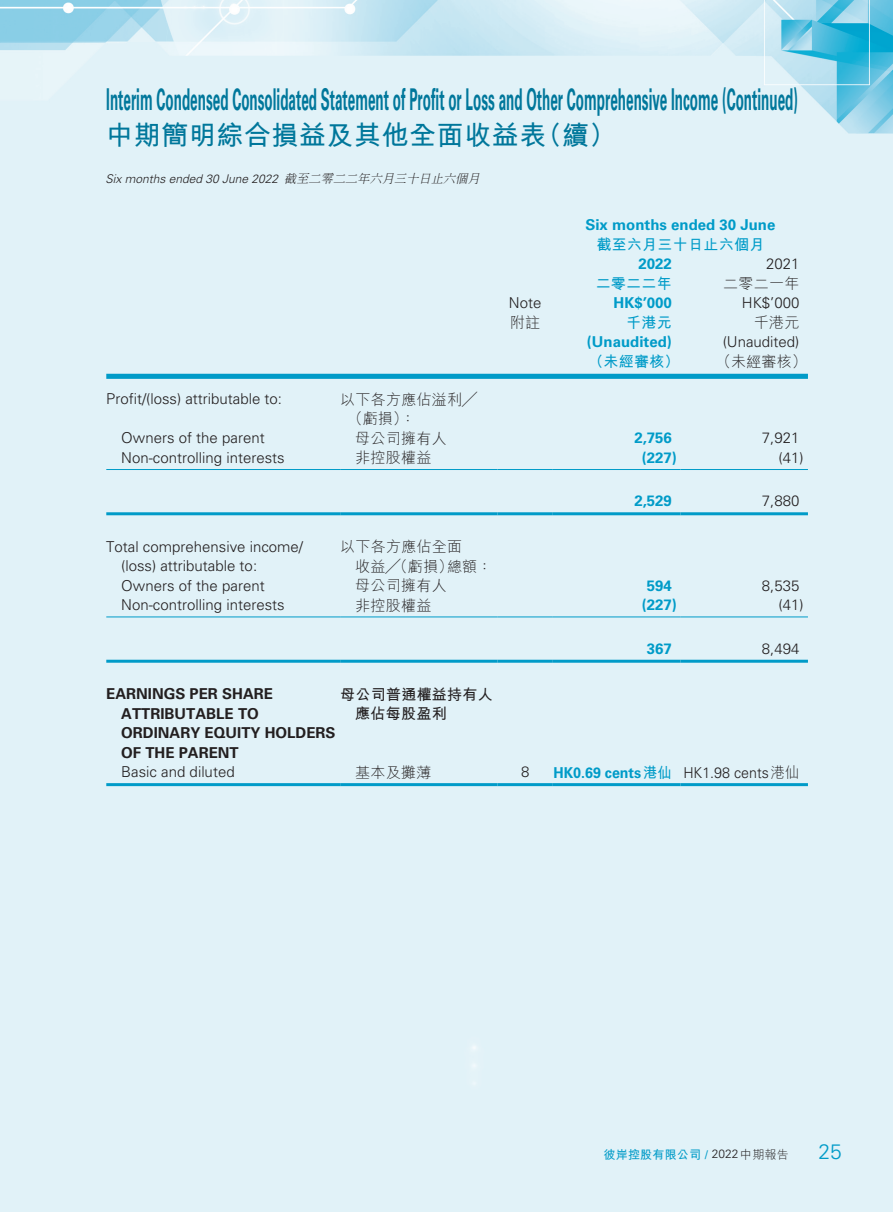
<style>
.page{position:relative;width:893px;height:1212px;background:#e1f2f8}
.page>*{position:absolute;margin:0;border:0;box-sizing:border-box;transform-origin:0 0}
.t1{font:700 30px "Univers LT Std";color:#00779b;scale:.45 1}
.t2{font:700 27px "M Hei HK";letter-spacing:.02em;color:#00779b}
.t3{font:300 21px "Univers LT Std";color:#009bc8}
._50_Table_txt{font:300 15px "Univers LT Std";color:#231f20}
._50_Table_txt-2{font:300 15px "M Hei HK";letter-spacing:.02em;color:#231f20}
._50_Table_txt-3{font:700 15px "Univers LT Std";color:#009bc8}
._50_Table_txt-4{font:700 15px "Univers LT Std";color:#231f20}
._50_Table_txt-5{font:700 15px "M Hei HK";letter-spacing:.02em;color:#009bc8}
._50_Table_txt-6{font:700 15px "M Hei HK";letter-spacing:.02em;color:#231f20}
._50_Table_txt-7{font:700 15px "Univers LT Std";color:#009bc8;scale:.95 1}
._50_Table_txt-8{font:300 15px "Univers LT Std";color:#231f20;scale:.95 1}
.t4{font:italic 300 12px "Univers LT Std";color:#231f20}
.t5{font:700 12px "M Hei HK";letter-spacing:.02em;color:#009bc8}
.s1{font-family:"Adobe Ming Std"}
.s2{font-family:"M Hei HK"}
.s3{font-family:"Univers LT Std";font-weight:300;color:#231f20}
.s4{font-weight:300;color:#231f20}
</style>
<div class="page">
<svg style="left:106px;top:374px;width:702px;height:5px;background:#069dc9"></svg>
<hr style="left:106px;top:469px;width:234px;height:1px;background:#009bc8">
<hr style="left:340px;top:469px;width:157px;height:1px;background:#009bc8">
<hr style="left:497px;top:469px;width:56px;height:1px;background:#009bc8">
<hr style="left:553px;top:469px;width:127px;height:1px;background:#009bc8">
<hr style="left:680px;top:469px;width:128px;height:1px;background:#009bc8">
<hr style="left:106px;top:512px;width:234px;height:3px;background:#009bc8">
<hr style="left:340px;top:512px;width:157px;height:3px;background:#009bc8">
<hr style="left:497px;top:512px;width:56px;height:3px;background:#009bc8">
<hr style="left:553px;top:512px;width:127px;height:3px;background:#009bc8">
<hr style="left:680px;top:512px;width:128px;height:3px;background:#009bc8">
<hr style="left:106px;top:616px;width:234px;height:1px;background:#009bc8">
<hr style="left:340px;top:616px;width:157px;height:1px;background:#009bc8">
<hr style="left:497px;top:616px;width:56px;height:1px;background:#009bc8">
<hr style="left:553px;top:616px;width:127px;height:1px;background:#009bc8">
<hr style="left:680px;top:616px;width:128px;height:1px;background:#009bc8">
<hr style="left:106px;top:660px;width:234px;height:3px;background:#009bc8">
<hr style="left:340px;top:660px;width:157px;height:3px;background:#009bc8">
<hr style="left:497px;top:660px;width:56px;height:3px;background:#009bc8">
<hr style="left:553px;top:660px;width:127px;height:3px;background:#009bc8">
<hr style="left:680px;top:660px;width:128px;height:3px;background:#009bc8">
<hr style="left:106px;top:783px;width:234px;height:3px;background:#009bc8">
<hr style="left:340px;top:783px;width:157px;height:3px;background:#009bc8">
<hr style="left:497px;top:783px;width:56px;height:3px;background:#009bc8">
<hr style="left:553px;top:783px;width:127px;height:3px;background:#009bc8">
<hr style="left:680px;top:783px;width:128px;height:3px;background:#009bc8">
<p class="t1" style="left:106px;top:82px;width:1538px">Interim Condensed Consolidated Statement of Profit or Loss and Other Comprehensive Income (Continued)</p>
<p class="t2" style="left:106px;top:116px;width:511px">中期簡明綜合損益及其他全面收益表（續）</p>
<p class="t4" style="left:105px;top:171px;width:378px">Six months ended 30 June 2022 <span class="s1">截至二零二二年六月三十日止六個月</span></p>
<p class="_50_Table_txt-3" style="left:585px;top:215px;width:192px">Six months ended 30 June</p>
<p class="_50_Table_txt-5" style="left:596px;top:233px;width:170px">截至六月三十日止六個月</p>
<p class="_50_Table_txt-3" style="left:638px;top:254px;width:35px">2022</p>
<p class="_50_Table_txt" style="left:766px;top:254px;width:35px">2021</p>
<p class="_50_Table_txt-5" style="left:596px;top:272px;width:78px">二零二二年</p>
<p class="_50_Table_txt-2" style="left:723px;top:276px;width:78px">二零二一年</p>
<p class="_50_Table_txt" style="left:509px;top:293px;width:34px">Note</p>
<p class="_50_Table_txt-3" style="left:613px;top:293px;width:60px">HK$’000</p>
<p class="_50_Table_txt" style="left:742px;top:293px;width:59px">HK$’000</p>
<p class="_50_Table_txt-2" style="left:510px;top:315px;width:32px">附註</p>
<p class="_50_Table_txt-5" style="left:626px;top:311px;width:47px">千港元</p>
<p class="_50_Table_txt-2" style="left:754px;top:315px;width:47px">千港元</p>
<p class="_50_Table_txt-3" style="left:587px;top:332px;width:87px">(Unaudited)</p>
<p class="_50_Table_txt" style="left:723px;top:332px;width:78px">(Unaudited)</p>
<p class="_50_Table_txt-5" style="left:588px;top:350px;width:92px">（未經審核）</p>
<p class="_50_Table_txt-2" style="left:716px;top:354px;width:92px">（未經審核）</p>
<p class="_50_Table_txt" style="left:106px;top:390px;width:177px">Profit/(loss) attributable to:</p>
<p class="_50_Table_txt-2" style="left:340px;top:392px;width:139px">以下各方應佔溢利╱</p>
<p class="_50_Table_txt-2" style="left:348px;top:411px;width:69px">（虧損）：</p>
<p class="_50_Table_txt" style="left:121px;top:429px;width:145px">Owners of the parent</p>
<p class="_50_Table_txt-2" style="left:355px;top:431px;width:93px">母公司擁有人</p>
<p class="_50_Table_txt-3" style="left:634px;top:429px;width:39px">2,756</p>
<p class="_50_Table_txt" style="left:762px;top:429px;width:39px">7,921</p>
<p class="_50_Table_txt" style="left:121px;top:448px;width:165px">Non-controlling interests</p>
<p class="_50_Table_txt-2" style="left:355px;top:450px;width:78px">非控股權益</p>
<p class="_50_Table_txt-3" style="left:642px;top:449px;width:37px">(227)</p>
<p class="_50_Table_txt" style="left:779px;top:448px;width:27px">(41)</p>
<p class="_50_Table_txt-3" style="left:634px;top:492px;width:39px">2,529</p>
<p class="_50_Table_txt" style="left:762px;top:492px;width:39px">7,880</p>
<p class="_50_Table_txt" style="left:106px;top:537px;width:198px">Total comprehensive income/</p>
<p class="_50_Table_txt" style="left:121px;top:557px;width:137px">(loss) attributable to:</p>
<p class="_50_Table_txt-2" style="left:340px;top:539px;width:124px">以下各方應佔全面</p>
<p class="_50_Table_txt-2" style="left:355px;top:559px;width:139px">收益╱（虧損）總額：</p>
<p class="_50_Table_txt" style="left:121px;top:576px;width:145px">Owners of the parent</p>
<p class="_50_Table_txt-2" style="left:355px;top:578px;width:93px">母公司擁有人</p>
<p class="_50_Table_txt-3" style="left:647px;top:577px;width:27px">594</p>
<p class="_50_Table_txt" style="left:762px;top:576px;width:39px">8,535</p>
<p class="_50_Table_txt" style="left:121px;top:596px;width:165px">Non-controlling interests</p>
<p class="_50_Table_txt-2" style="left:355px;top:598px;width:78px">非控股權益</p>
<p class="_50_Table_txt-3" style="left:642px;top:596px;width:37px">(227)</p>
<p class="_50_Table_txt" style="left:779px;top:596px;width:27px">(41)</p>
<p class="_50_Table_txt-3" style="left:647px;top:640px;width:27px">367</p>
<p class="_50_Table_txt" style="left:762px;top:639px;width:39px">8,494</p>
<p class="_50_Table_txt-4" style="left:106px;top:685px;width:168px">EARNINGS PER SHARE</p>
<p class="_50_Table_txt-4" style="left:121px;top:704px;width:139px">ATTRIBUTABLE TO</p>
<p class="_50_Table_txt-4" style="left:121px;top:724px;width:216px">ORDINARY EQUITY HOLDERS</p>
<p class="_50_Table_txt-4" style="left:121px;top:743px;width:119px">OF THE PARENT</p>
<p class="_50_Table_txt-6" style="left:340px;top:683px;width:154px">母公司普通權益持有人</p>
<p class="_50_Table_txt-6" style="left:355px;top:703px;width:93px">應佔每股盈利</p>
<p class="_50_Table_txt" style="left:121px;top:763px;width:115px">Basic and diluted</p>
<p class="_50_Table_txt-2" style="left:355px;top:765px;width:78px">基本及攤薄</p>
<p class="_50_Table_txt" style="left:521px;top:763px;width:10px">8</p>
<p class="_50_Table_txt-7" style="left:553px;top:764px;width:126px">HK0.69 cents<span class="s2">港仙</span></p>
<p class="_50_Table_txt-8" style="left:683px;top:763px;width:124px">HK1.98 cents<span class="s2">港仙</span></p>
<p class="t5" style="left:603px;top:1146px;width:187px">彼岸控股有限公司 / <span class="s3">2022</span><span class="s4">中期報告</span></p>
<p class="t3" style="left:819px;top:1138px;width:25px">25</p>
</div>
